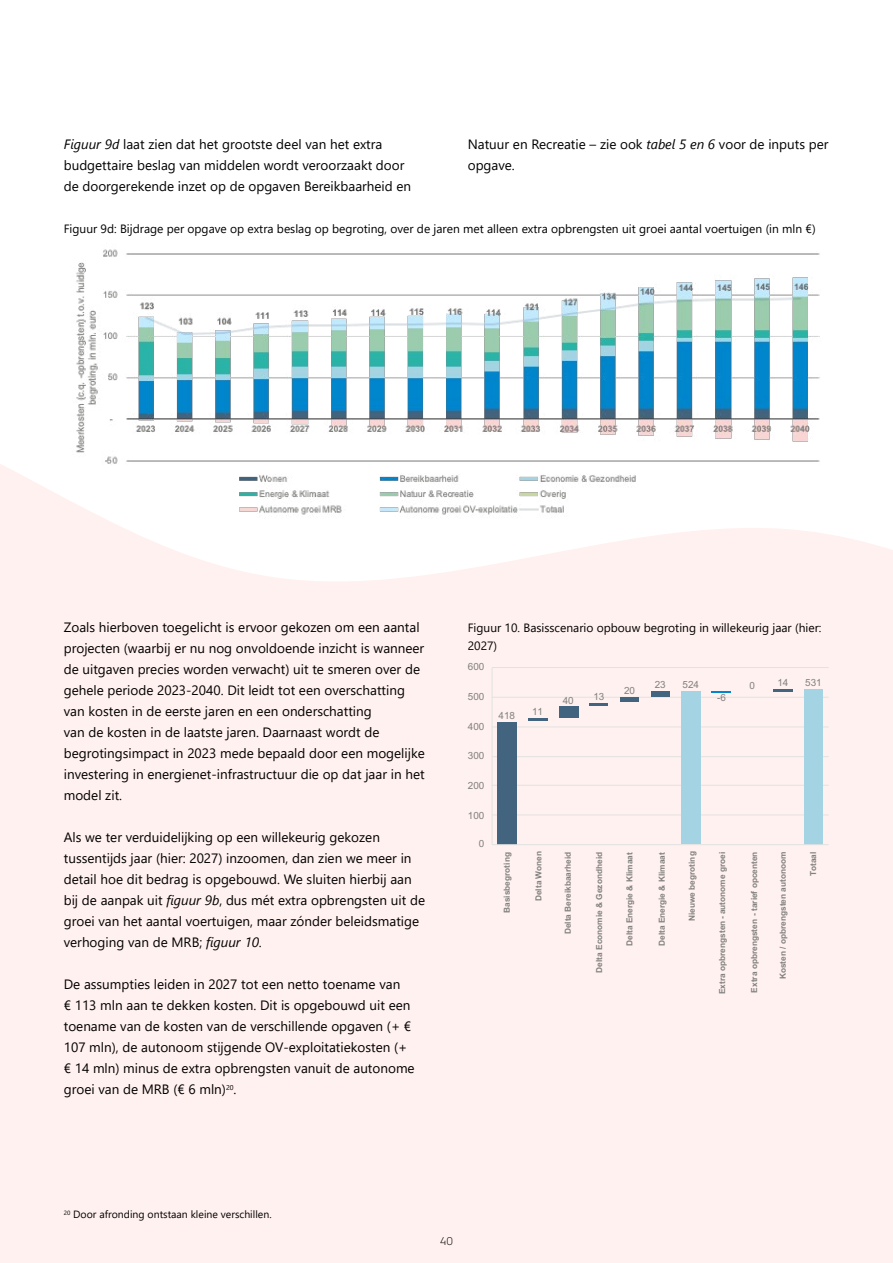
<style>
.page{position:relative;width:893px;height:1263px;background:#fff}
.page>*{position:absolute;margin:0;border:0;box-sizing:border-box;transform-origin:0 0}
.t1{font:13.5px/21px "Segoe UI";color:#000}
.t2{font:12px/18px "Segoe UI";color:#000}
.t3{font:300 11.25px "Hurme Geometric Sans 3";color:#000}
.t4{font:10.5px "Segoe UI";color:#000}
.t5{font:9.9px "Arial";color:#81817f}
.t6{font:700 8.25px "Arial";color:#81817f}
.s1{font-style:italic}
</style>
<div class="page">
<div style="left:0;top:464px;width:893px;height:799px;background:#fff1ef"></div>
<img style="left:64px;top:249px;width:765px;height:271px">
<hr style="left:492px;top:814px;width:337px;height:1px;background:#e2e2e1">
<hr style="left:492px;top:785px;width:337px;height:1px;background:#e2e2e1">
<hr style="left:492px;top:756px;width:337px;height:1px;background:#e2e2e1">
<hr style="left:492px;top:726px;width:337px;height:1px;background:#e2e2e1">
<hr style="left:492px;top:697px;width:337px;height:1px;background:#e2e2e1">
<hr style="left:492px;top:667px;width:337px;height:1px;background:#e2e2e1">
<div style="left:497px;top:722px;width:20px;height:122px;background:#42647e"></div>
<hr style="left:528px;top:719px;width:20px;height:2px;background:#42647e">
<div style="left:559px;top:707px;width:19px;height:11px;background:#42647e"></div>
<svg style="left:589px;top:703px;width:19px;height:2px"></svg>
<hr style="left:620px;top:698px;width:19px;height:4px;background:#42647e">
<div style="left:651px;top:691px;width:19px;height:6px;background:#42647e"></div>
<div style="left:681px;top:691px;width:19px;height:153px;background:#a4d4e3"></div>
<svg style="left:711px;top:691px;width:20px;height:1px"></svg>
<hr style="left:773px;top:689px;width:20px;height:2px;background:#42647e">
<div style="left:804px;top:689px;width:19px;height:155px;background:#a4d4e3"></div>
<hr style="left:492px;top:844px;width:337px;height:1px;background:#e2e2e1">
<hr style="left:492px;top:667px;width:1px;height:178px;background:#e2e2e1">
<p class="t1" style="left:64px;top:132px;width:320px"><span class="s1">Figuur 9d</span> laat zien dat het grootste deel van het extra</p>
<p class="t1" style="left:468px;top:132px;width:362px">Natuur en Recreatie – zie ook <span class="s1">tabel 5 en 6</span> voor de inputs per</p>
<p class="t1" style="left:64px;top:153px;width:342px">budgettaire beslag van middelen wordt veroorzaakt door</p>
<p class="t1" style="left:468px;top:153px;width:49px">opgave.</p>
<p class="t1" style="left:64px;top:174px;width:349px">de doorgerekende inzet op de opgaven Bereikbaarheid en</p>
<p class="t2" style="left:64px;top:218px;width:753px">Figuur 9d: Bijdrage per opgave op extra beslag op begroting, over de jaren met alleen extra opbrengsten uit groei aantal voertuigen (in mln €)</p>
<p class="t1" style="left:64px;top:615px;width:363px">Zoals hierboven toegelicht is ervoor gekozen om een aantal projecten (waarbij er nu nog onvoldoende inzicht is wanneer de uitgaven precies worden verwacht) uit te smeren over de gehele periode 2023-2040. Dit leidt tot een overschatting van kosten in de eerste jaren en een onderschatting<br>van de kosten in de laatste jaren. Daarnaast wordt de begrotingsimpact in 2023 mede bepaald door een mogelijke investering in energienet-infrastructuur die op dat jaar in het model zit.</p>
<p class="t1" style="left:64px;top:825px;width:363px">Als we ter verduidelijking op een willekeurig gekozen tussentijds jaar (hier: 2027) inzoomen, dan zien we meer in detail hoe dit bedrag is opgebouwd. We sluiten hierbij aan bij de aanpak uit <span class="s1">figuur 9b</span>, dus mét extra opbrengsten uit de groei van het aantal voertuigen, maar zónder beleidsmatige verhoging van de MRB; <span class="s1">figuur 10</span>.</p>
<p class="t1" style="left:64px;top:972px;width:352px">De assumpties leiden in 2027 tot een netto toename van<br>€ 113 mln aan te dekken kosten. Dit is opgebouwd uit een toename van de kosten van de verschillende opgaven (+ € 107 mln), de autonoom stijgende OV-exploitatiekosten (+ € 14 mln) minus de extra opbrengsten vanuit de autonome groei van de MRB (€ 6 mln)<sup>20</sup>.</p>
<p class="t2" style="left:468px;top:617px;width:355px">Figuur 10. Basisscenario opbouw begroting in willekeurig jaar (hier:<br>2027)</p>
<p class="t5" style="left:468px;top:660px;width:18px">600</p>
<p class="t5" style="left:468px;top:690px;width:18px">500</p>
<p class="t5" style="left:468px;top:719px;width:18px">400</p>
<p class="t5" style="left:468px;top:749px;width:18px">300</p>
<p class="t5" style="left:468px;top:779px;width:18px">200</p>
<p class="t5" style="left:468px;top:808px;width:18px">100</p>
<p class="t5" style="left:479px;top:837px;width:7px">0</p>
<p class="t5" style="left:499px;top:708px;width:18px">418</p>
<p class="t5" style="left:532px;top:705px;width:13px">11</p>
<p class="t5" style="left:563px;top:694px;width:13px">40</p>
<p class="t5" style="left:593px;top:690px;width:13px">13</p>
<p class="t5" style="left:624px;top:684px;width:13px">20</p>
<p class="t5" style="left:655px;top:678px;width:13px">23</p>
<p class="t5" style="left:683px;top:678px;width:18px">524</p>
<p class="t5" style="left:717px;top:691px;width:10px">-6</p>
<p class="t5" style="left:749px;top:679px;width:7px">0</p>
<p class="t5" style="left:777px;top:675px;width:13px">14</p>
<p class="t5" style="left:805px;top:675px;width:18px">531</p>
<p class="t6" style="left:501px;top:913px;width:62px;rotate:-90deg">Basisbegroting</p>
<p class="t6" style="left:533px;top:901px;width:52px;rotate:-90deg">Delta Wonen</p>
<p class="t6" style="left:562px;top:934px;width:84px;rotate:-90deg">Delta Bereikbaarheid</p>
<p class="t6" style="left:594px;top:972px;width:122px;rotate:-90deg">Delta Economie &amp; Gezondheid</p>
<p class="t6" style="left:624px;top:946px;width:95px;rotate:-90deg">Delta Energie &amp; Klimaat</p>
<p class="t6" style="left:656px;top:946px;width:95px;rotate:-90deg">Delta Energie &amp; Klimaat</p>
<p class="t6" style="left:686px;top:921px;width:71px;rotate:-90deg">Nieuwe begroting</p>
<p class="t6" style="left:716px;top:994px;width:144px;rotate:-90deg">Extra opbrengsten - autonome groei</p>
<p class="t6" style="left:748px;top:992px;width:142px;rotate:-90deg">Extra opbrengsten - tarief opcenten</p>
<p class="t6" style="left:777px;top:979px;width:129px;rotate:-90deg">Kosten / opbrengsten autonoom</p>
<p class="t6" style="left:807px;top:876px;width:26px;rotate:-90deg">Totaal</p>
<p class="t4" style="left:64px;top:1204px;width:209px"><sup>20</sup> Door afronding ontstaan kleine verschillen.</p>
<p class="t3" style="left:440px;top:1233px;width:15px">40</p>
</div>
